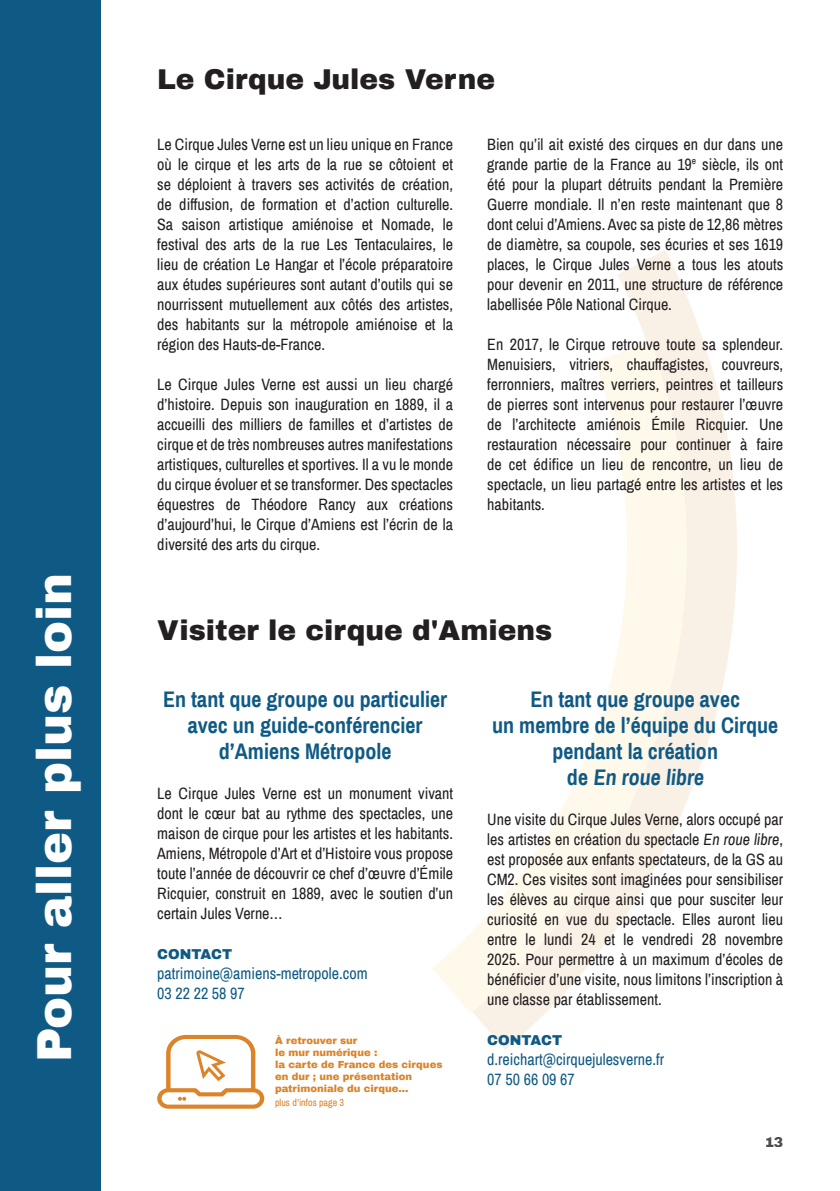
<style>
.page{position:relative;width:840px;height:1191px;background:#fff}
.page>*{position:absolute;margin:0;border:0;box-sizing:border-box;transform-origin:0 0}
.t1{font:900 48px "Archivo";color:#fff}
.t2{font:900 28px "Archivo";color:#231f20}
.t3{font:700 22px/26px "Archivo Narrow";color:#0f5a85;text-align:center}
.t4{font:16px/20px "Archivo Narrow";color:#231f20;text-align:justify}
.t5{font:16px "Archivo Narrow";color:#0f5a85}
.t6{font:900 14px "Archivo";color:#0f5a85}
.t7{font:900 14px "Archivo";color:#231f20}
.t8{font:900 10px/12px "Archivo";color:#db8429}
.t9{font:10px "Archivo Narrow";color:#db8429}
.s1{font-style:italic}
</style>
<div class="page">
<svg style="left:474px;top:250px;width:263px;height:800px"></svg>
<svg style="left:432px;top:342px;width:256px;height:671px"></svg>
<div style="left:0;top:0;width:100px;height:1191px;background:#0f5a85"></div>
<svg style="left:157px;top:1035px;width:107px;height:73px"></svg>
<p class="t1" style="left:25px;top:1062px;width:491px;rotate:-90deg">Pour aller plus loin</p>
<p class="t2" style="left:157px;top:62px;width:339px">Le Cirque Jules Verne</p>
<p class="t4" style="left:157px;top:134px;width:297px">Le Cirque Jules Verne est un lieu unique en France où le cirque et les arts de la rue se côtoient et se déploient à travers ses activités de création, de diffusion, de formation et d’action culturelle.<br>Sa saison artistique amiénoise et Nomade, le festival des arts de la rue Les Tentaculaires, le lieu de création Le Hangar et l’école préparatoire aux études supérieures sont autant d’outils qui se nourrissent mutuellement aux côtés des artistes, des habitants sur la métropole amiénoise et la région des Hauts-de-France.</p>
<p class="t4" style="left:157px;top:374px;width:297px">Le Cirque Jules Verne est aussi un lieu chargé d’histoire. Depuis son inauguration en 1889, il a accueilli des milliers de familles et d’artistes de cirque et de très nombreuses autres manifestations artistiques, culturelles et sportives. Il a vu le monde du cirque évoluer et se transformer. Des spectacles équestres de Théodore Rancy aux créations d’aujourd’hui, le Cirque d’Amiens est l’écrin de la diversité des arts du cirque.</p>
<p class="t4" style="left:487px;top:134px;width:297px">Bien qu’il ait existé des cirques en dur dans une grande partie de la France au 19<sup>e</sup> siècle, ils ont été pour la plupart détruits pendant la Première Guerre mondiale. Il n’en reste maintenant que 8 dont celui d’Amiens. Avec sa piste de 12,86 mètres de diamètre, sa coupole, ses écuries et ses 1619 places, le Cirque Jules Verne a tous les atouts pour devenir en 2011, une structure de référence labellisée Pôle National Cirque.</p>
<p class="t4" style="left:487px;top:334px;width:297px">En 2017, le Cirque retrouve toute sa splendeur.<br>Menuisiers, vitriers, chauffagistes, couvreurs, ferronniers, maîtres verriers, peintres et tailleurs de pierres sont intervenus pour restaurer l’œuvre de l’architecte amiénois Émile Ricquier. Une restauration nécessaire pour continuer à faire de cet édifice un lieu de rencontre, un lieu de spectacle, un lieu partagé entre les artistes et les habitants.</p>
<p class="t2" style="left:157px;top:613px;width:396px">Visiter le cirque d'Amiens</p>
<p class="t3" style="left:163px;top:685px;width:285px">En tant que groupe ou particulier avec un guide-conférencier</p>
<p class="t3" style="left:219px;top:737px;width:174px">d’Amiens Métropole</p>
<p class="t4" style="left:157px;top:783px;width:297px">Le Cirque Jules Verne est un monument vivant dont le cœur bat au rythme des spectacles, une maison de cirque pour les artistes et les habitants.<br>Amiens, Métropole d’Art et d’Histoire vous propose toute l’année de découvrir ce chef d’œuvre d’Émile Ricquier, construit en 1889, avec le soutien d’un certain Jules Verne…</p>
<p class="t6" style="left:157px;top:945px;width:77px">CONTACT</p>
<p class="t5" style="left:157px;top:962px;width:212px">patrimoine@amiens-metropole.com</p>
<p class="t5" style="left:157px;top:982px;width:89px">03 22 22 58 97</p>
<p class="t8" style="left:275px;top:1034px;width:84px">À retrouver sur</p>
<p class="t8" style="left:275px;top:1046px;width:104px">le mur numérique :</p>
<p class="t8" style="left:275px;top:1058px;width:169px">la carte de France des cirques en dur ; une présentation patrimoniale du cirque...</p>
<p class="t9" style="left:275px;top:1095px;width:71px">plus d'infos page 3</p>
<p class="t3" style="left:530px;top:685px;width:211px">En tant que groupe avec</p>
<p class="t3" style="left:492px;top:711px;width:287px">un membre de l’équipe du Cirque pendant la création</p>
<p class="t3" style="left:566px;top:763px;width:141px">de En roue libre</p>
<p class="t4" style="left:487px;top:809px;width:297px">Une visite du Cirque Jules Verne, alors occupé par les artistes en création du spectacle <span class="s1">En roue libre</span>, est proposée aux enfants spectateurs, de la GS au CM2. Ces visites sont imaginées pour sensibiliser les élèves au cirque ainsi que pour susciter leur curiosité en vue du spectacle. Elles auront lieu entre le lundi 24 et le vendredi 28 novembre 2025. Pour permettre à un maximum d’écoles de bénéficier d’une visite, nous limitons l’inscription à une classe par établissement.</p>
<p class="t6" style="left:487px;top:1031px;width:77px">CONTACT</p>
<p class="t5" style="left:487px;top:1048px;width:178px">d.reichart@cirquejulesverne.fr</p>
<p class="t5" style="left:487px;top:1068px;width:89px">07 50 66 09 67</p>
<p class="t7" style="left:764px;top:1133px;width:20px">13</p>
</div>
